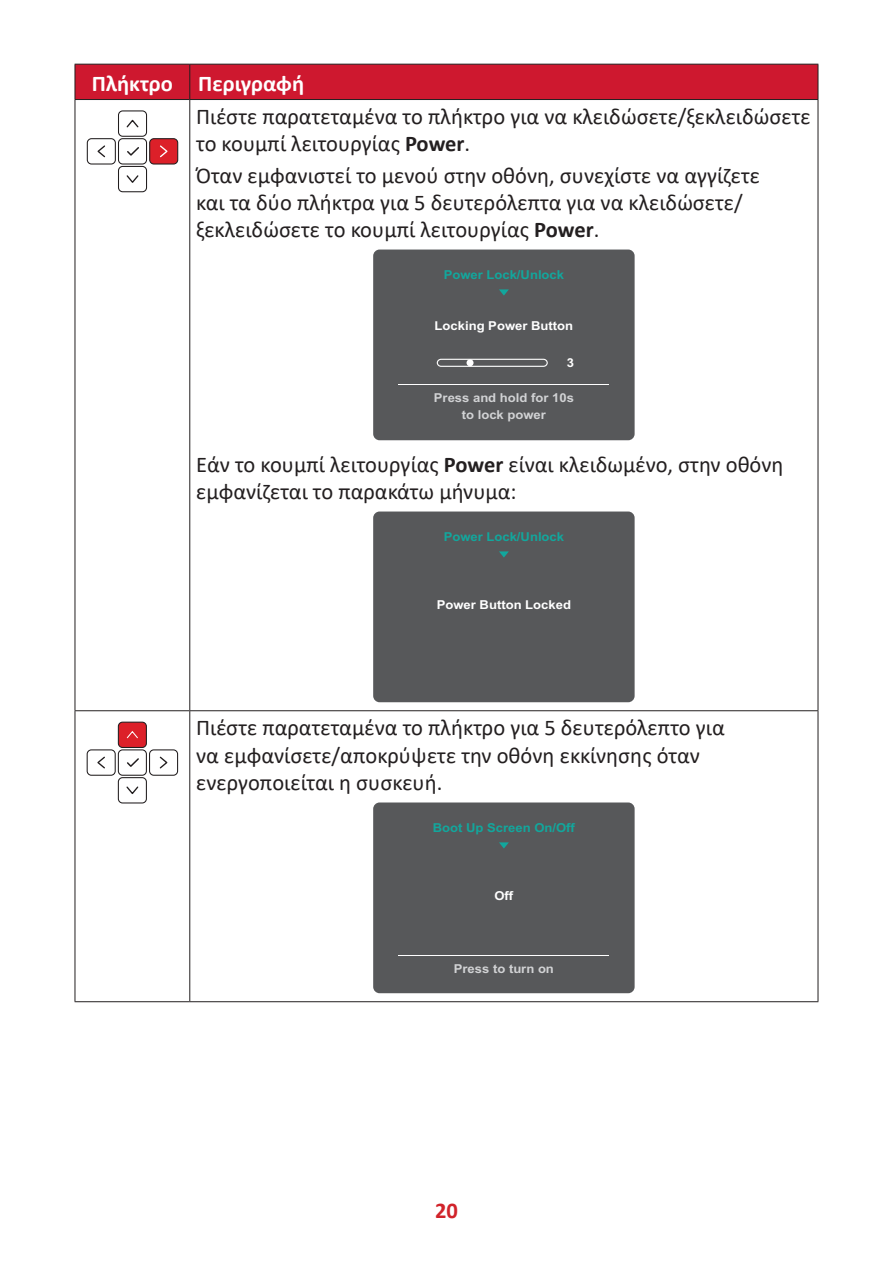
<style>
.page{position:relative;width:893px;height:1263px;background:#fff}
.page>*{position:absolute;margin:0;border:0;box-sizing:border-box;transform-origin:0 0}
.t1{font:22.5px/27px "Calibri";color:#231f20}
.t2{font:700 22.5px "Calibri";color:#fff}
.t3{font:700 22.5px "Calibri";color:#d1232a}
.t4{font:700 12.3px "Arial";color:#12a79d;scale:1.06 1}
.t5{font:700 12.3px/17px "Arial";color:#d1d2d4;text-align:center;scale:1.06 1}
.t6{font:700 12.3px "Arial";color:#fff;scale:1.06 1}
.s1{font-weight:700}
</style>
<div class="page">
<div style="left:76px;top:65px;width:742px;height:34px;background:#ce182f"></div>
<hr style="left:75px;top:64px;width:115px;height:1px;background:#231f20">
<hr style="left:75px;top:65px;width:1px;height:34px;background:#231f20">
<hr style="left:190px;top:64px;width:628px;height:1px;background:#231f20">
<hr style="left:189px;top:65px;width:1px;height:34px;background:#231f20">
<hr style="left:818px;top:65px;width:1px;height:34px;background:#231f20">
<hr style="left:75px;top:99px;width:115px;height:1px;background:#231f20">
<hr style="left:190px;top:99px;width:628px;height:1px;background:#231f20">
<hr style="left:75px;top:100px;width:1px;height:610px;background:#231f20">
<hr style="left:189px;top:100px;width:1px;height:610px;background:#231f20">
<hr style="left:818px;top:100px;width:1px;height:610px;background:#231f20">
<hr style="left:75px;top:710px;width:115px;height:1px;background:#231f20">
<hr style="left:75px;top:711px;width:1px;height:290px;background:#231f20">
<hr style="left:190px;top:710px;width:628px;height:1px;background:#231f20">
<hr style="left:189px;top:711px;width:1px;height:290px;background:#231f20">
<hr style="left:818px;top:711px;width:1px;height:290px;background:#231f20">
<hr style="left:75px;top:1001px;width:115px;height:1px;background:#231f20">
<hr style="left:190px;top:1001px;width:628px;height:1px;background:#231f20">
<div style="left:118px;top:166px;width:29px;height:26px;border:1px solid #211d1e;border-radius:4px"></div>
<svg style="left:126px;top:175px;width:13px;height:8px"></svg>
<div style="left:118px;top:110px;width:29px;height:27px;border:1px solid #211d1e;border-radius:4px"></div>
<svg style="left:126px;top:119px;width:13px;height:9px"></svg>
<div style="left:150px;top:139px;width:28px;height:25px;background:#dc2029;border-radius:4px"></div>
<div style="left:149px;top:138px;width:29px;height:27px;border:1px solid #211d1e;border-radius:4px"></div>
<svg style="left:160px;top:145px;width:8px;height:13px"></svg>
<div style="left:87px;top:138px;width:29px;height:27px;border:1px solid #211d1e;border-radius:4px"></div>
<svg style="left:97px;top:145px;width:9px;height:13px"></svg>
<div style="left:118px;top:138px;width:29px;height:27px;border:1px solid #211d1e;border-radius:4px"></div>
<svg style="left:127px;top:147px;width:12px;height:9px"></svg>
<div style="left:373px;top:250px;width:262px;height:190px;background:#57585a;border-radius:6px"></div>
<hr style="left:398px;top:384px;width:211px;height:1px;background:#fff">
<div style="left:437px;top:359px;width:111px;height:8px;border:1px solid #fff;border-radius:4px"></div>
<div style="left:466px;top:359px;width:8px;height:7px;background:#fff;border-radius:50%"></div>
<svg style="left:499px;top:289px;width:10px;height:7px"></svg>
<div style="left:373px;top:511px;width:262px;height:191px;background:#57585a;border-radius:6px"></div>
<svg style="left:499px;top:551px;width:10px;height:7px"></svg>
<div style="left:118px;top:777px;width:29px;height:26px;border:1px solid #211d1e;border-radius:4px"></div>
<svg style="left:126px;top:786px;width:13px;height:8px"></svg>
<div style="left:118px;top:722px;width:28px;height:25px;background:#dc2029;border-radius:4px"></div>
<div style="left:118px;top:722px;width:29px;height:26px;border:1px solid #211d1e;border-radius:4px"></div>
<svg style="left:126px;top:731px;width:12px;height:8px"></svg>
<div style="left:149px;top:749px;width:29px;height:27px;border:1px solid #211d1e;border-radius:4px"></div>
<svg style="left:159px;top:756px;width:9px;height:13px"></svg>
<div style="left:87px;top:749px;width:29px;height:27px;border:1px solid #211d1e;border-radius:4px"></div>
<svg style="left:97px;top:756px;width:8px;height:13px"></svg>
<div style="left:118px;top:749px;width:29px;height:27px;border:1px solid #211d1e;border-radius:4px"></div>
<svg style="left:127px;top:758px;width:12px;height:9px"></svg>
<div style="left:373px;top:802px;width:262px;height:191px;background:#57585a;border-radius:6px"></div>
<hr style="left:398px;top:955px;width:211px;height:1px;background:#fff">
<svg style="left:499px;top:842px;width:10px;height:6px"></svg>
<p class="t2" style="left:92px;top:68px;width:214px">Πλήκτρο Περιγραφή</p>
<p class="t1" style="left:196px;top:103px;width:616px">Πιέστε παρατεταμένα το πλήκτρο για να κλειδώσετε/ξεκλειδώσετε το κουμπί λειτουργίας <span class="s1">Power</span>.</p>
<p class="t1" style="left:196px;top:161px;width:565px">Όταν εμφανιστεί το μενού στην οθόνη, συνεχίστε να αγγίζετε και τα δύο πλήκτρα για 5 δευτερόλεπτα για να κλειδώσετε/ ξεκλειδώσετε το κουμπί λειτουργίας <span class="s1">Power</span>.</p>
<p class="t4" style="left:444px;top:266px;width:115px">Power Lock/Unlock</p>
<p class="t6" style="left:435px;top:317px;width:132px">Locking Power Button</p>
<p class="t6" style="left:567px;top:354px;width:8px">3</p>
<p class="t5" style="left:434px;top:390px;width:134px">Press and hold for 10s to lock power</p>
<p class="t1" style="left:196px;top:450px;width:589px">Εάν το κουμπί λειτουργίας <span class="s1">Power</span> είναι κλειδωμένο, στην οθόνη εμφανίζεται το παρακάτω μήνυμα:</p>
<p class="t4" style="left:444px;top:528px;width:115px">Power Lock/Unlock</p>
<p class="t6" style="left:437px;top:596px;width:128px">Power Button Locked</p>
<p class="t1" style="left:196px;top:714px;width:530px">Πιέστε παρατεταμένα το πλήκτρο για 5 δευτερόλεπτο για να εμφανίσετε/αποκρύψετε την οθόνη εκκίνησης όταν ενεργοποιείται η συσκευή.</p>
<p class="t4" style="left:433px;top:819px;width:136px">Boot Up Screen On/Off</p>
<p class="t6" style="left:494px;top:887px;width:19px">Off</p>
<p class="t5" style="left:454px;top:960px;width:96px">Press to turn on</p>
<p class="t3" style="left:435px;top:1194px;width:24px">20</p>
</div>
